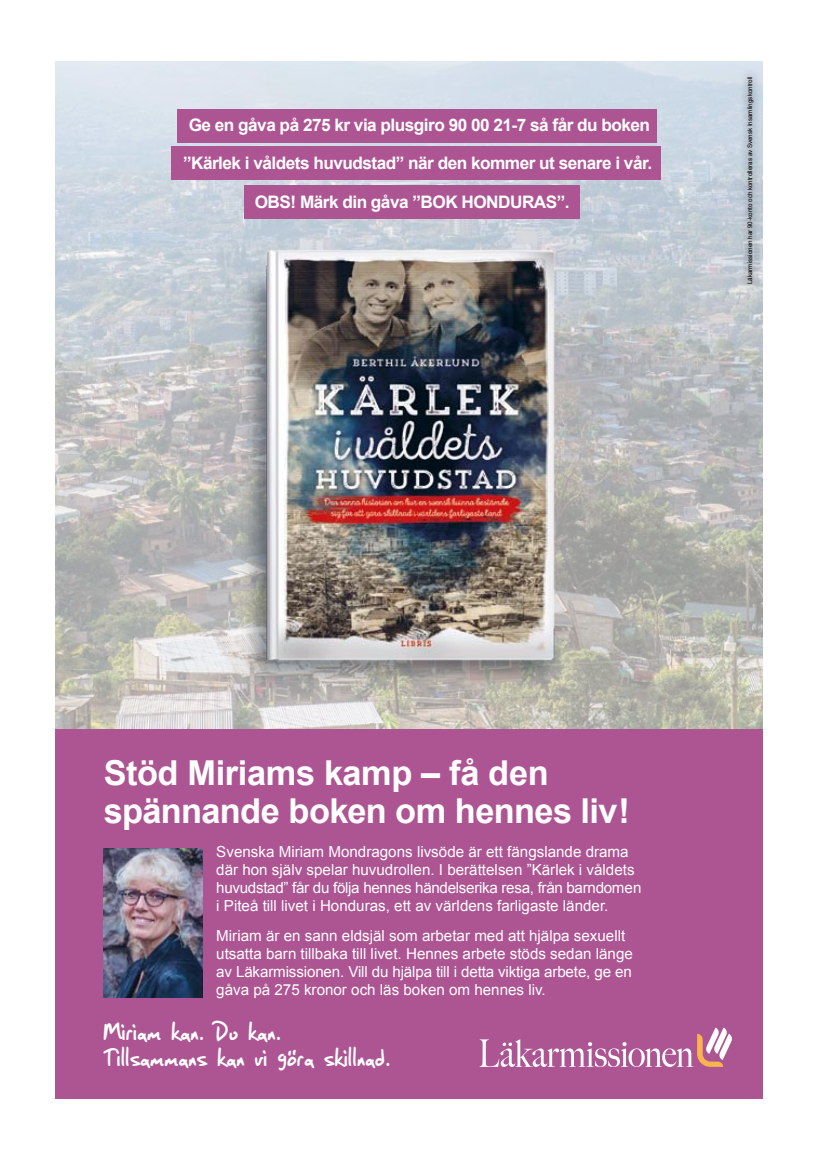
<style>
.page{position:relative;width:817px;height:1157px;background:#fff}
.page>*{position:absolute;margin:0;border:0;box-sizing:border-box;transform-origin:0 0}
.t1{font:700 34.35px/38.2px "Arial";letter-spacing:-.015em;color:#fff}
.t2{font:700 28.8px/25.8px "SF Grunge Sans";letter-spacing:.05em;color:#fff}
.t3{font:700 17.25px "Arial";letter-spacing:-.03em;color:#fff}
.t4{font:15.15px/18.1px "Arial";color:#fff}
.t5{font:6.3px "Arial";color:#000}
</style>
<div class="page">
<img style="left:56px;top:62px;width:706px;height:667px">
<div style="left:56px;top:729px;width:706px;height:369px;background:#ad5593"></div>
<div style="left:738px;top:68px;width:23px;height:224px;background:#000;opacity:.75"></div>
<img style="left:152px;top:195px;width:516px;height:516px">
<img style="left:104px;top:848px;width:99px;height:149px">
<div style="left:244px;top:185px;width:335px;height:33px;background:#ad5593"></div>
<div style="left:172px;top:147px;width:488px;height:33px;background:#ad5593"></div>
<div style="left:177px;top:109px;width:480px;height:33px;background:#ad5593"></div>
<svg style="left:479px;top:1027px;width:252px;height:40px"></svg>
<p class="t3" style="left:189px;top:114px;width:463px">Ge en gåva på 275 kr via plusgiro 90 00 21-7 så får du boken</p>
<p class="t3" style="left:183px;top:151px;width:470px">”Kärlek i våldets huvudstad” när den kommer ut senare i vår.</p>
<p class="t3" style="left:255px;top:190px;width:316px">OBS! Märk din gåva ”BOK HONDURAS”.</p>
<p class="t5" style="left:745px;top:284px;width:210px;rotate:-90deg">Läkarmissionen har 90-konto och kontrolleras av Svensk Insamlingskontroll</p>
<h1 class="t1" style="left:104px;top:755px;width:527px">Stöd Miriams kamp – få den spännande boken om hennes liv!</h1>
<p class="t4" style="left:216px;top:842px;width:426px">Svenska Miriam Mondragons livsöde är ett fängslande drama där hon själv spelar huvudrollen. I berättelsen ”Kärlek i våldets huvudstad” får du följa hennes händelserika resa, från barndomen i Piteå till livet i Honduras, ett av världens farligaste länder.</p>
<p class="t4" style="left:216px;top:926px;width:418px">Miriam är en sann eldsjäl som arbetar med att hjälpa sexuellt utsatta barn tillbaka till livet. Hennes arbete stöds sedan länge av Läkarmissionen. Vill du hjälpa till i detta viktiga arbete, ge en gåva på 275 kronor och läs boken om hennes liv.</p>
<h2 class="t2" style="left:104px;top:1016px;width:288px">Miriam kan. Du kan.<br>Tillsammans kan vi göra skillnad.</h2>
</div>
